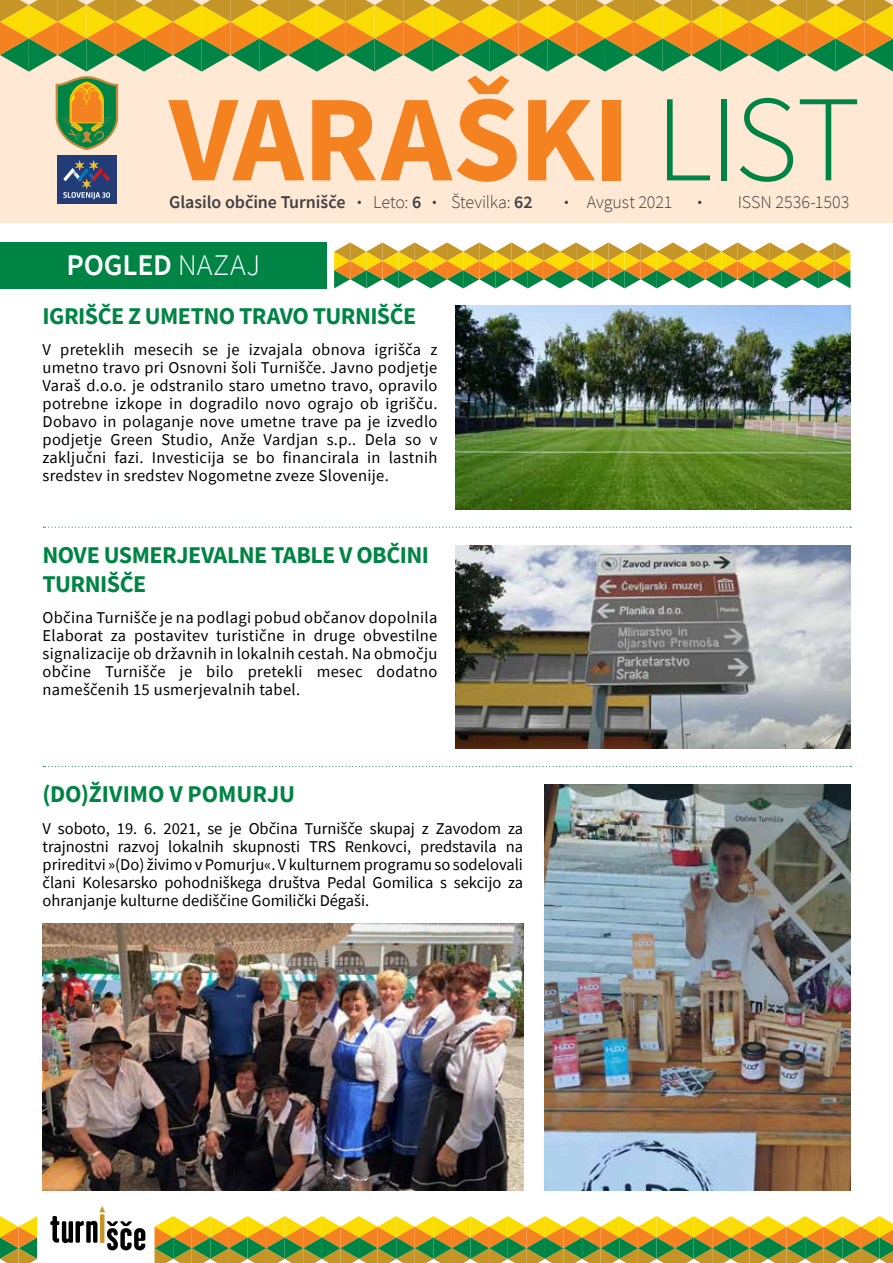
<style>
.page{position:relative;width:893px;height:1263px;background:#fff}
.page>*{position:absolute;margin:0;border:0;box-sizing:border-box;transform-origin:0 0}
.t1{font:700 123px "Turnisce";letter-spacing:-.005em;color:#f58220}
.t2{font:600 30px "Turnisce";letter-spacing:-.005em;color:#fff}
.t3{font:700 24px/28.8px "Turnisce";letter-spacing:-.025em;color:#008445}
.t4{font:700 24px "Turnisce";color:#008445}
.t5{font:600 18px "Turnisce";letter-spacing:-.005em;color:#424243}
.t6{font:300 18px "Turnisce";letter-spacing:-.005em;color:#424243}
.t7{font:16.5px/18px "Turnisce";letter-spacing:.02em;color:#000;text-align:justify}
.s1{font-weight:300;color:#008445}
.s2{font-weight:700}
.s3{font-weight:300}
</style>
<div class="page">
<div style="left:0;top:0;width:893px;height:222px;background:#ffe8d4"></div>
<svg style="left:0;top:0;width:893px;height:150px"></svg>
<div style="left:57px;top:155px;width:59px;height:49px;background:#223c77"></div>
<svg style="left:63px;top:160px;width:47px;height:39px"></svg>
<svg style="left:0;top:1216px;width:37px;height:47px;background:#b9ac43"></svg>
<svg style="left:50px;top:1206px;width:95px;height:44px"></svg>
<svg style="left:155px;top:1216px;width:738px;height:47px;background:#b7ac43"></svg>
<div style="left:0;top:242px;width:326px;height:46px;background:#008445"></div>
<svg style="left:334px;top:242px;width:516px;height:46px"></svg>
<svg style="left:43px;top:527px;width:808px;height:1px"></svg>
<svg style="left:43px;top:766px;width:808px;height:1px"></svg>
<img style="left:545px;top:784px;width:305px;height:407px">
<img style="left:455px;top:306px;width:395px;height:203px">
<img style="left:455px;top:545px;width:395px;height:203px">
<img style="left:43px;top:924px;width:480px;height:267px">
<h1 class="t1" style="left:169px;top:56px;width:693px">VARAŠKI <span class="s1">LIST</span></h1>
<p class="t5" style="left:169px;top:191px;width:365px">Glasilo občine Turnišče <span class="s2">·</span> <span class="s3">Leto:</span> 6 <span class="s2">·</span> <span class="s3">Številka:</span> 62</p>
<p class="t6" style="left:564px;top:191px;width:110px"><span class="s2">·</span> Avgust 2021</p>
<p class="t6" style="left:697px;top:191px;width:154px"><span class="s2">·</span> ISSN 2536-1503</p>
<h2 class="t2" style="left:66px;top:245px;width:195px">POGLED <span class="s3">NAZAJ</span></h2>
<h3 class="t3" style="left:43px;top:301px;width:375px">IGRIŠČE Z UMETNO TRAVO TURNIŠČE</h3>
<p class="t7" style="left:43px;top:341px;width:396px">V preteklih mesecih se je izvajala obnova igrišča z umetno travo pri Osnovni šoli Turnišče. Javno podjetje Varaš d.o.o. je odstranilo staro umetno travo, opravilo potrebne izkope in dogradilo novo ograjo ob igrišču.<br>Dobavo in polaganje nove umetne trave pa je izvedlo podjetje Green Studio, Anže Vardjan s.p.. Dela so v zaključni fazi. Investicija se bo financirala in lastnih sredstev in sredstev Nogometne zveze Slovenije.</p>
<h3 class="t3" style="left:43px;top:540px;width:388px">NOVE USMERJEVALNE TABLE V OBČINI<br>TURNIŠČE</h3>
<p class="t7" style="left:43px;top:609px;width:396px">Občina Turnišče je na podlagi pobud občanov dopolnila Elaborat za postavitev turistične in druge obvestilne signalizacije ob državnih in lokalnih cestah. Na območju občine Turnišče je bilo pretekli mesec dodatno nameščenih 15 usmerjevalnih tabel.</p>
<h3 class="t4" style="left:43px;top:778px;width:254px">(DO)ŽIVIMO V POMURJU</h3>
<p class="t7" style="left:43px;top:819px;width:482px">V soboto, 19. 6. 2021, se je Občina Turnišče skupaj z Zavodom za trajnostni razvoj lokalnih skupnosti TRS Renkovci, predstavila na prireditvi »(Do) živimo v Pomurju«. V kulturnem programu so sodelovali člani Kolesarsko pohodniškega društva Pedal Gomilica s sekcijo za ohranjanje kulturne dediščine Gomilički Dégaši.</p>
</div>
